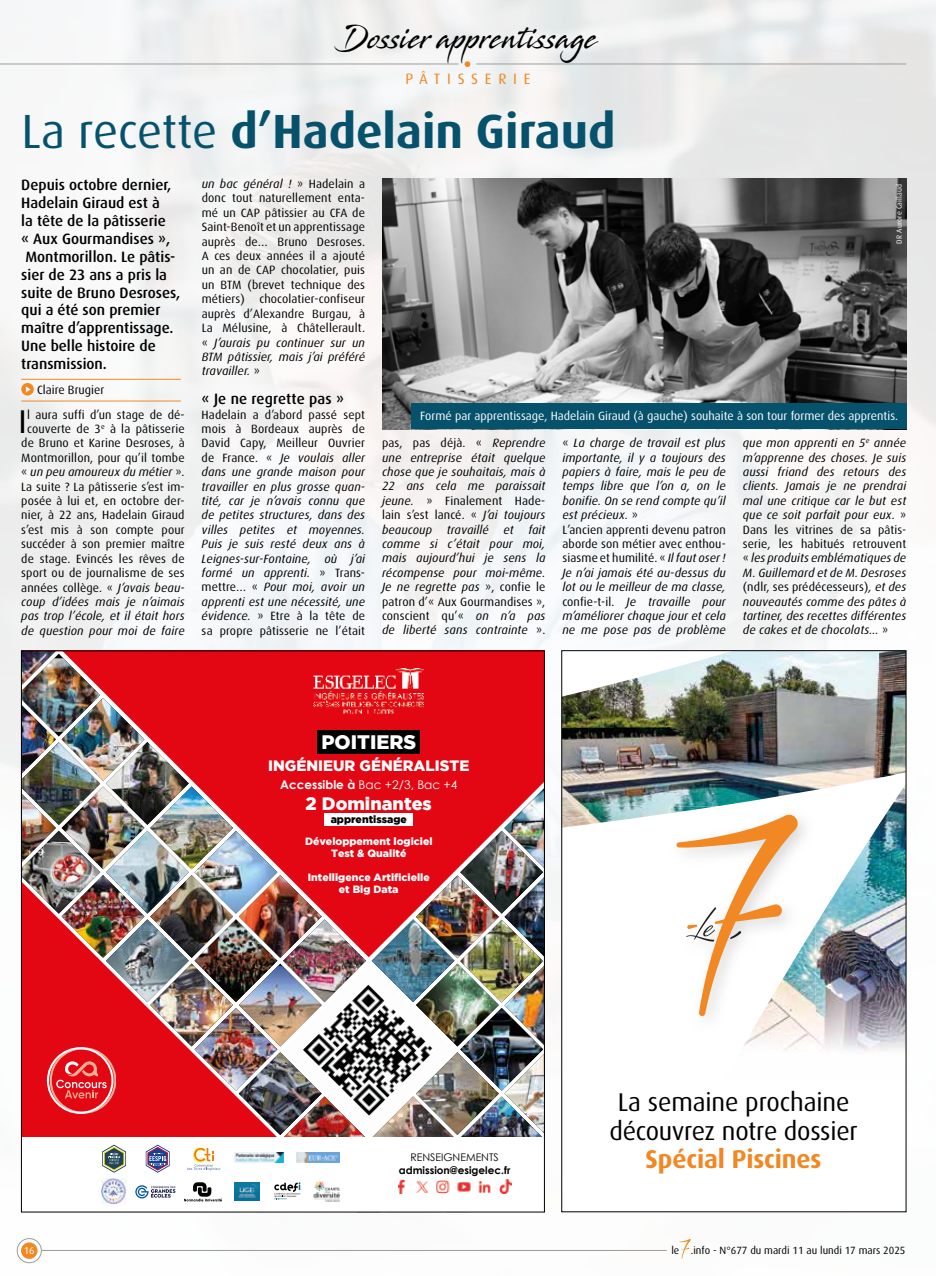
<style>
.page{position:relative;width:936px;height:1276px;background:#fff}
.page>*{position:absolute;margin:0;border:0;box-sizing:border-box;transform-origin:0 0}
.t1{font:700 48px "Dax";color:#06526c}
.t2{font:33px "Dax";color:#000}
.t3{font:30px "Stingray";letter-spacing:.04em;color:#000;scale:.74 1}
.t4{font:25.65px/28.7px "Dax";letter-spacing:-.01em;color:#000;text-align:center}
.t5{font:700 25.65px "Dax";letter-spacing:-.005em;color:#f18823}
.t6{font:900 19.5px "Gotham";color:#fff}
.t7{font:900 18px "Gotham";color:#fff}
.t8{font:500 15px/17.9px "Dax";color:#000}
.t9{font:900 15px "Gotham";color:#fff}
.t10{font:15px "Dax";letter-spacing:.45em;color:#f18821}
.t11{font:italic 12px/14.4px "Dax";letter-spacing:.01em;color:#000;text-align:justify}
.t12{font:12px/14.4px "Dax";letter-spacing:.01em;color:#000;text-align:center}
.t13{font:12px "Dax";color:#fff}
.t14{font:12px "Century Gothic";color:#fff}
.t15{font:900 10.5px/12px "Gotham";color:#fff;text-align:center}
.t16{font:10.5px "Dax";color:#000}
.t17{font:700 10.5px "Century Gothic";color:#000}
.t18{font:10.5px "Century Gothic";color:#000}
.t19{font:900 10.5px "Gotham";color:#020203}
.t20{font:10.2px "Dax";color:#fff}
.t21{font:7.5px "Dax";letter-spacing:.01em;color:#fff}
.s1{font-weight:400}
.s2{font-style:italic}
.s3{font-style:normal}
.s4{font-weight:700}
</style>
<div class="page">
<img style="left:0;top:0;width:935px;height:1264px">
<hr style="left:21px;top:379px;width:160px;height:1px;background:#f18825">
<svg style="left:21px;top:383px;width:13px;height:12px"></svg>
<hr style="left:21px;top:401px;width:160px;height:1px;background:#f18825">
<img style="left:382px;top:179px;width:524px;height:250px">
<div style="left:411px;top:404px;width:495px;height:25px;background:#06526c"></div>
<hr style="left:0;top:64px;width:458px;height:1px;background:#9d9d9c">
<hr style="left:476px;top:64px;width:430px;height:1px;background:#9d9d9c">
<svg style="left:464px;top:61px;width:6px;height:6px"></svg>
<div style="left:21px;top:1242px;width:17px;height:17px;background:#f18821;border-radius:50%"></div>
<div style="left:17px;top:1238px;width:25px;height:25px;border:1px solid #9d9d9c;border-radius:50%"></div>
<svg style="left:563px;top:652px;width:341px;height:558px"></svg>
<img style="left:588px;top:652px;width:291px;height:178px">
<img style="left:879px;top:652px;width:25px;height:428px">
<img style="left:563px;top:690px;width:25px;height:138px">
<img style="left:830px;top:829px;width:49px;height:251px">
<img style="left:782px;top:900px;width:48px;height:180px">
<img style="left:723px;top:1033px;width:59px;height:47px">
<img style="left:669px;top:806px;width:146px;height:227px">
<svg style="left:676px;top:813px;width:122px;height:203px"></svg>
<hr style="left:42px;top:1250px;width:624px;height:1px;background:#9d9d9c">
<svg style="left:679px;top:1238px;width:11px;height:20px"></svg>
<img style="left:23px;top:653px;width:519px;height:557px">
<img style="left:23px;top:653px;width:33px;height:32px">
<h3 class="t3" style="left:338px;top:18px;width:352px">Dossier apprentissage</h3>
<p class="t10" style="left:405px;top:71px;width:126px">PÂTISSERIE</p>
<h1 class="t1" style="left:21px;top:104px;width:595px"><span class="s1">La recette</span> d’Hadelain Giraud</h1>
<p class="t8" style="left:21px;top:176px;width:161px">Depuis octobre dernier,<br>Hadelain Giraud est à<br>la tête de la pâtisserie<br>« Aux Gourmandises »,<br>Montmorillon. Le pâtis&shy;sier de 23 ans a pris la suite de Bruno Desroses, qui a été son premier maître d’apprentissage.<br>Une belle histoire de transmission.</p>
<p class="t12" style="left:37px;top:382px;width:69px">Claire Brugier</p>
<h2 class="t2" style="left:19px;top:403px;width:10px">I</h2>
<p class="t12" style="left:21px;top:407px;width:165px">l aura suffi d’un stage de dé&shy;couverte de 3<sup>e</sup> à la pâtisserie de Bruno et Karine Desroses, à<br>Montmorillon, pour qu’il tombe « <span class="s2">un peu amoureux du métier</span> ».<br>La suite ? La pâtisserie s’est im&shy;posée à lui et, en octobre der&shy;nier, à 22 ans, Hadelain Giraud s’est mis à son compte pour succéder à son premier maître de stage. Evincés les rêves de sport ou de journalisme de ses années collège. « <span class="s2">J’avais beau&shy;coup d’idées mais je n’aimais pas trop l’école, et il était hors de question pour moi de faire</span></p>
<p class="t12" style="left:202px;top:177px;width:165px;text-align:justify"><span class="s2">un bac général !</span> » Hadelain a donc tout naturellement enta&shy;mé un CAP pâtissier au CFA de Saint-Benoît et un apprentissage auprès de… Bruno Desroses.<br>A ces deux années il a ajouté un an de CAP chocolatier, puis un BTM (brevet technique des métiers) chocolatier-confiseur auprès d’Alexandre Burgau, à La Mélusine, à Châtellerault. « <span class="s2">J’aurais pu continuer sur un BTM pâtissier, mais j’ai préféré travailler.</span> »</p>
<p class="t8" style="left:202px;top:390px;width:144px">« Je ne regrette pas »</p>
<p class="t11" style="left:202px;top:407px;width:165px"><span class="s3">Hadelain a d’abord passé sept mois à Bordeaux auprès de David Capy, Meilleur Ouvrier de France. «</span> Je voulais aller dans une grande maison pour travailler en plus grosse quan&shy;tité, car je n’avais connu que de petites structures, dans des villes petites et moyennes.<br>Puis je suis resté deux ans à Leignes-sur-Fontaine, où j’ai formé un apprenti. <span class="s3">» Trans&shy;mettre… «</span> Pour moi, avoir un apprenti est une nécessité, une évidence. <span class="s3">» Etre à la tête de sa propre pâtisserie ne l’était</span></p>
<p class="t21" style="left:895px;top:243px;width:61px;rotate:-90deg">DR Aurore Caillaud</p>
<p class="t13" style="left:420px;top:409px;width:479px">Formé par apprentissage, Hadelain Giraud (à gauche) souhaite à son tour former des apprentis.</p>
<p class="t11" style="left:382px;top:436px;width:165px"><span class="s3">pas, pas déjà. «</span> Reprendre une entreprise était quelque chose que je souhaitais, mais à 22 ans cela me paraissait jeune. <span class="s3">» Finalement Hade&shy;lain s’est lancé. «</span> J’ai toujours beaucoup travaillé et fait comme si c’était pour moi, mais aujourd’hui je sens la récompense pour moi-même.<br>Je ne regrette pas <span class="s3">», confie le patron d’« Aux Gourmandises », conscient qu’«</span> on n’a pas de liberté sans contrainte <span class="s3">».</span></p>
<p class="t11" style="left:562px;top:436px;width:165px;text-align:left"><span class="s3">«</span> La charge de travail est plus importante, il y a toujours des papiers à faire, mais le peu de temps libre que l’on a, on le bonifie. On se rend compte qu’il est précieux. <span class="s3">»<br>L’ancien apprenti devenu patron aborde son métier avec enthou&shy;siasme et humilité. «</span> Il faut oser !<br>Je n’ai jamais été au-dessus du lot ou le meilleur de ma classe, <span class="s3">confie-t-il.</span> Je travaille pour m’améliorer chaque jour et cela ne me pose pas de problème</p>
<p class="t11" style="left:742px;top:436px;width:165px">que mon apprenti en 5<sup>e</sup> année m’apprenne des choses. Je suis aussi friand des retours des clients. Jamais je ne prendrai mal une critique car le but est que ce soit parfait pour eux. <span class="s3">» Dans les vitrines de sa pâtis&shy;serie, les habitués retrouvent «</span> les produits emblématiques de M. Guillemard et de M. Desroses <span class="s3">(ndlr, ses prédécesseurs)</span>, et des nouveautés comme des pâtes à tartiner, des recettes différentes de cakes et de chocolats… <span class="s3">»</span></p>
<h3 class="t6" style="left:321px;top:730px;width:96px">POITIERS</h3>
<p class="t14" style="left:280px;top:776px;width:179px"><span class="s4">Accessible à</span> Bac +2/3, Bac +4</p>
<p class="t19" style="left:330px;top:813px;width:78px">apprentissage</p>
<p class="t15" style="left:305px;top:835px;width:129px">Développement logiciel<br>Test &amp; Qualité</p>
<p class="t15" style="left:308px;top:871px;width:123px">Intelligence Artificielle et Big Data</p>
<p class="t9" style="left:268px;top:756px;width:203px">INGÉNIEUR GÉNÉRALISTE</p>
<h3 class="t7" style="left:305px;top:793px;width:128px">2 Dominantes</h3>
<p class="t20" style="left:24px;top:1245px;width:12px">16</p>
<p class="t18" style="left:410px;top:1149px;width:90px">RENSEIGNEMENTS</p>
<p class="t17" style="left:399px;top:1162px;width:113px">admission@esigelec.fr</p>
<h3 class="t4" style="left:609px;top:1087px;width:250px">La semaine prochaine découvrez notre dossier</h3>
<h3 class="t5" style="left:645px;top:1144px;width:177px">Spécial Piscines</h3>
<p class="t16" style="left:671px;top:1244px;width:235px">le .info - N°677 du mardi 11 au lundi 17 mars 2025</p>
</div>
